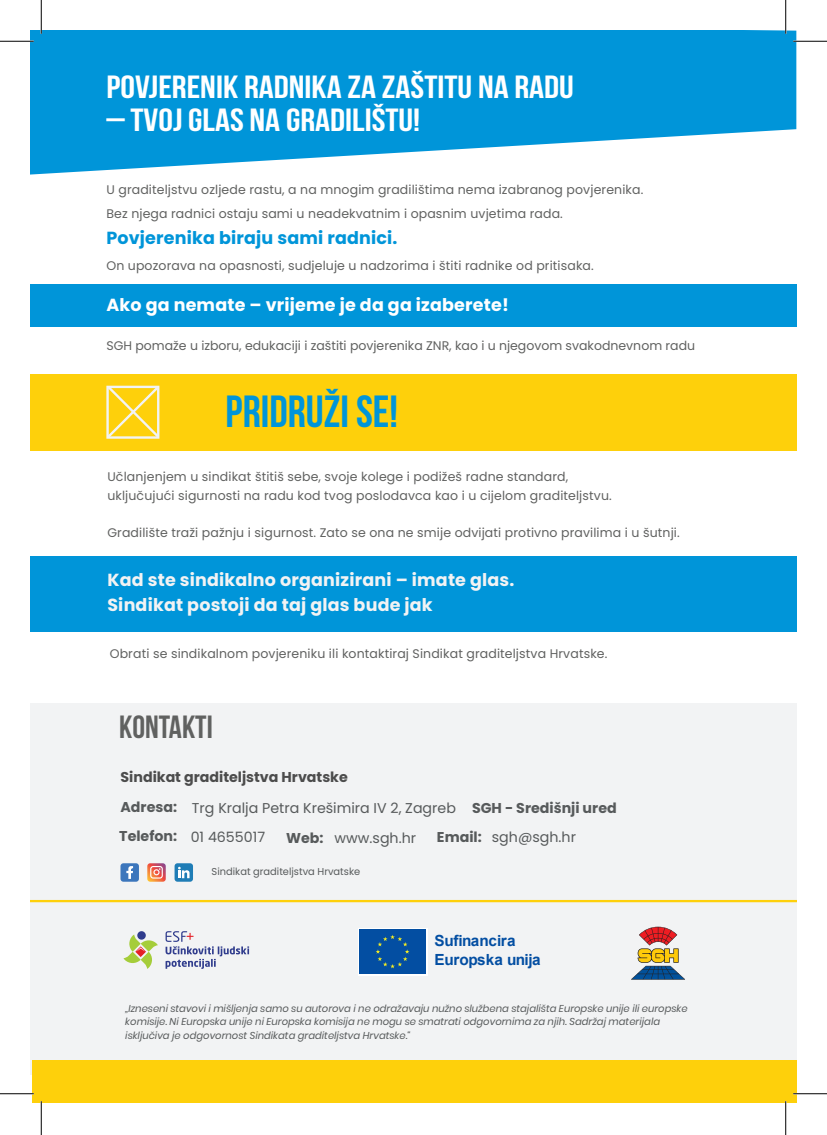
<style>
.page{position:relative;width:827px;height:1135px;background:#fff}
.page>*{position:absolute;margin:0;border:0;box-sizing:border-box;transform-origin:0 0}
.t1{font:700 45px "Bebas Neue";color:#0095d9}
.t2{font:700 32.12px "Bebas Neue";color:#fff;scale:1.15 1}
.t3{font:700 32.12px "Bebas Neue";color:#606160}
.t4{font:700 17.5px/25px "Poppins";letter-spacing:.01em;color:#f2f3f4}
.t5{font:700 17.5px "Poppins";letter-spacing:.01em;color:#fff}
.t6{font:700 17.5px "Poppins";letter-spacing:.01em;color:#0095d9}
.t7{font:700 15.38px/18.4px "Arial";letter-spacing:-.035em;color:#034ea2}
.t8{font:14.25px/29.5px "Poppins";color:#575a5b}
.t9{font:700 14.25px "Poppins";color:#4c4c4c}
.t10{font:12.5px/18.8px "Poppins";letter-spacing:.01em;color:#606160}
.t11{font:italic 10px/13.8px "Poppins";color:#575a5b}
.t12{font:10px "Poppins";color:#575a5b}
.s1{font-weight:700}
</style>
<div class="page">
<svg style="left:31px;top:31px;width:765px;height:144px;fill:#0095d9"></svg>
<div style="left:31px;top:374px;width:765px;height:76px;background:#fed00b"></div>
<div style="left:31px;top:556px;width:765px;height:76px;background:#0095d9"></div>
<div style="left:31px;top:704px;width:765px;height:371px;background:#f2f3f4"></div>
<div style="left:31px;top:284px;width:765px;height:43px;background:#0095d9"></div>
<div style="left:32px;top:1059px;width:764px;height:43px;background:#fed00b"></div>
<svg style="left:631px;top:927px;width:54px;height:53px"></svg>
<div style="left:120px;top:863px;width:19px;height:19px;background:#3c76bc;border-radius:3px"></div>
<svg style="left:126px;top:866px;width:7px;height:13px"></svg>
<div style="left:174px;top:863px;width:19px;height:19px;background:#1f7db6;border-radius:3px"></div>
<svg style="left:178px;top:867px;width:11px;height:11px"></svg>
<svg style="left:147px;top:863px;width:19px;height:19px"></svg>
<svg style="left:106px;top:386px;width:53px;height:53px"></svg>
<hr style="left:31px;top:900px;width:765px;height:2px;background:#fed00b">
<svg style="left:165px;top:931px;width:84px;height:38px"></svg>
<svg style="left:123px;top:934px;width:35px;height:35px"></svg>
<div style="left:137px;top:931px;width:9px;height:9px;background:#303c8d;border-radius:50%"></div>
<div style="left:358px;top:928px;width:69px;height:47px;background:#fff"></div>
<div style="left:359px;top:929px;width:67px;height:45px;background:#034ea2"></div>
<svg style="left:375px;top:935px;width:34px;height:33px"></svg>
<hr style="left:0;top:40px;width:34px;height:2px;background:#fff">
<hr style="left:793px;top:40px;width:34px;height:2px;background:#fff">
<hr style="left:40px;top:0;width:2px;height:34px;background:#fff">
<hr style="left:40px;top:1101px;width:2px;height:34px;background:#fff">
<hr style="left:0;top:41px;width:34px;height:1px;background:#000">
<hr style="left:793px;top:41px;width:34px;height:1px;background:#000">
<hr style="left:0;top:1093px;width:34px;height:1px;background:#000">
<hr style="left:793px;top:1093px;width:34px;height:1px;background:#000">
<hr style="left:41px;top:0;width:1px;height:34px;background:#000">
<hr style="left:41px;top:1101px;width:1px;height:34px;background:#000">
<hr style="left:785px;top:0;width:1px;height:34px;background:#000">
<hr style="left:785px;top:1101px;width:1px;height:34px;background:#000">
<h2 class="t2" style="left:106px;top:69px;width:408px">POVJERENIK RADNIKA ZA ZAŠTITU NA RADU</h2>
<h2 class="t2" style="left:106px;top:102px;width:274px">– TVOJ GLAS NA GRADILIŠTU!</h2>
<p class="t10" style="left:106px;top:178px;width:538px;line-height:23.8px">U graditeljstvu ozljede rastu, a na mnogim gradilištima nema izabranog povjerenika.<br>Bez njega radnici ostaju sami u neadekvatnim i opasnim uvjetima rada.</p>
<h3 class="t6" style="left:106px;top:227px;width:293px">Povjerenika biraju sami radnici.</h3>
<p class="t10" style="left:106px;top:256px;width:489px">On upozorava na opasnosti, sudjeluje u nadzorima i štiti radnike od pritisaka.</p>
<h3 class="t5" style="left:106px;top:295px;width:404px">Ako ga nemate – vrijeme je da ga izaberete!</h3>
<p class="t10" style="left:106px;top:336px;width:590px">SGH pomaže u izboru, edukaciji i zaštiti povjerenika ZNR, kao i u njegovom svakodnevnom radu</p>
<h1 class="t1" style="left:225px;top:387px;width:174px">PRIDRUŽI SE!</h1>
<p class="t10" style="left:107px;top:467px;width:506px">Učlanjenjem u sindikat štitiš sebe, svoje kolege i podižeš radne standard, uključujući sigurnosti na radu kod tvog poslodavca kao i u cijelom graditeljstvu.</p>
<p class="t10" style="left:107px;top:523px;width:574px">Gradilište traži pažnju i sigurnost. Zato se ona ne smije odvijati protivno pravilima i u šutnji.</p>
<h3 class="t4" style="left:107px;top:567px;width:408px">Kad ste sindikalno organizirani – imate glas.<br>Sindikat postoji da taj glas bude jak</h3>
<p class="t10" style="left:110px;top:644px;width:499px">Obrati se sindikalnom povjereniku ili kontaktiraj Sindikat graditeljstva Hrvatske.</p>
<h2 class="t3" style="left:119px;top:709px;width:95px">KONTAKTI</h2>
<p class="t9" style="left:120px;top:769px;width:229px">Sindikat graditeljstva Hrvatske</p>
<p class="t8" style="left:119px;top:793px;width:499px"><span class="s1">Adresa:</span> Trg Kralja Petra Krešimira IV 2, Zagreb <span class="s1">SGH - Središnji ured<br>Telefon:</span> 01 4655017</p>
<p class="t8" style="left:437px;top:823px;width:140px"><span class="s1">Email:</span> sgh@sgh.hr</p>
<p class="t8" style="left:286px;top:824px;width:132px"><span class="s1">Web:</span> www.sgh.hr</p>
<p class="t12" style="left:212px;top:866px;width:150px">Sindikat graditeljstva Hrvatske</p>
<p class="t7" style="left:434px;top:932px;width:108px">Sufinancira<br>Europska unija</p>
<p class="t11" style="left:125px;top:1001px;width:564px">„Izneseni stavovi i mišljenja samo su autorova i ne odražavaju nužno službena stajališta Europske unije ili europske komisije. Ni Europska unije ni Europska komisija ne mogu se smatrati odgovornima za njih. Sadržaj materijala isključiva je odgovornost Sindikata graditeljstva Hrvatske.“</p>
</div>
